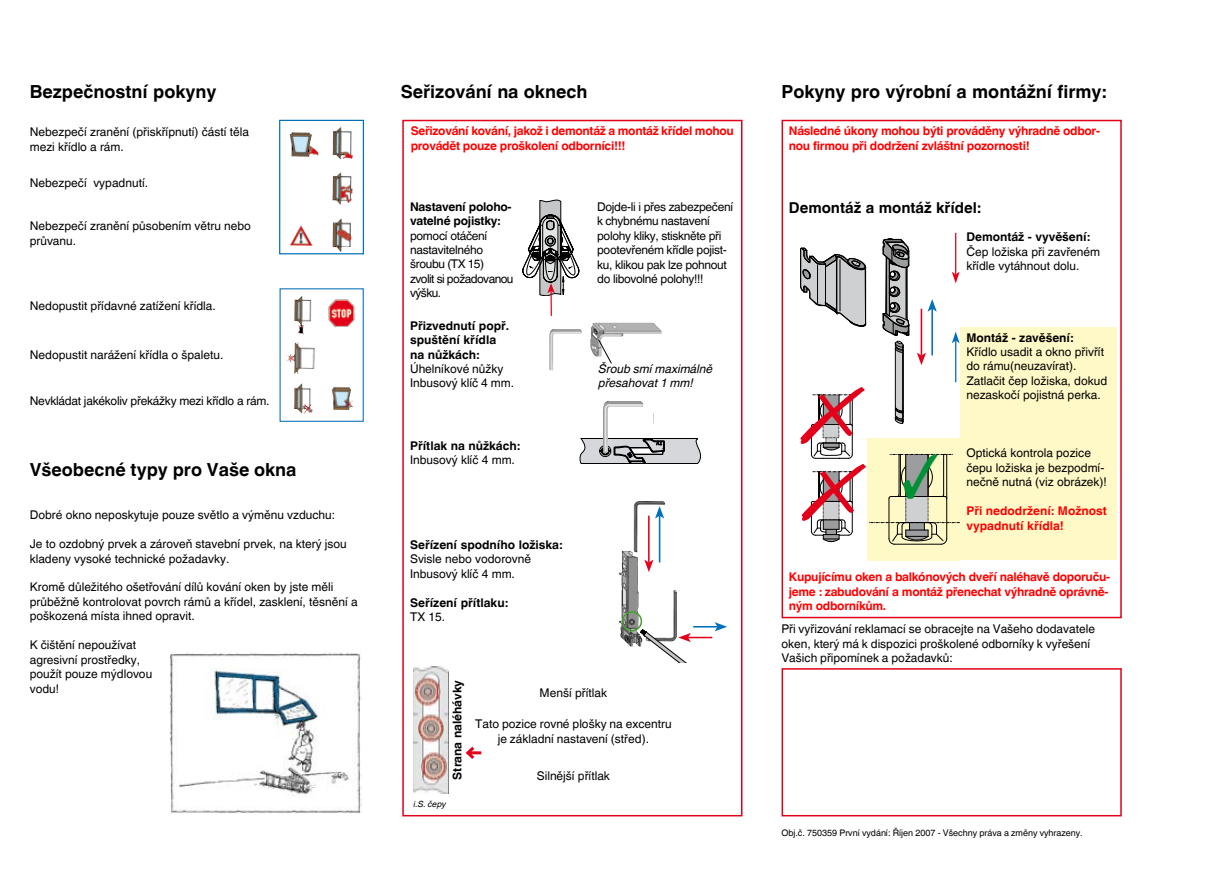
<style>
.page{position:relative;width:1212px;height:893px;background:#fff}
.page>*{position:absolute;margin:0;border:0;box-sizing:border-box;transform-origin:0 0}
.t1{font:700 18px "Helvetica Linotype";color:#000}
.t2{font:700 15px "Helvetica Linotype";color:#000}
.t3{font:12px/14.4px "Helvetica Linotype";color:#000}
.t4{font:700 12px/14.4px "Helvetica Linotype";letter-spacing:-.025em;color:#f00}
.t5{font:12px/14.4px "Helvetica Linotype";letter-spacing:-.025em;color:#000}
.t6{font:700 12px/14.4px "Helvetica Linotype";color:#000}
.t7{font:12px "Helvetica Linotype";letter-spacing:-.02em;color:#000}
.t8{font:700 12px/14.4px "Helvetica Linotype";color:#f00}
.t9{font:700 12px/14.4px "Helvetica Linotype";letter-spacing:-.02em;color:#000}
.t10{font:italic 12px/14.4px "Helvetica Linotype";color:#000}
.t11{font:9px "Helvetica Linotype";color:#000}
.t12{font:italic 8.55px "Helvetica Linotype";color:#000}
</style>
<div class="page">
<div style="left:402px;top:120px;width:340px;height:696px;border:2px solid #e2001a"></div>
<div style="left:781px;top:120px;width:341px;height:498px;border:2px solid #e2001a"></div>
<div style="left:867px;top:438px;width:94px;height:122px;background:#fff9c7"></div>
<div style="left:960px;top:327px;width:157px;height:233px;background:#fff9c7"></div>
<img style="left:286px;top:299px;width:69px;height:75px">
<img style="left:289px;top:132px;width:30px;height:25px">
<img style="left:332px;top:127px;width:21px;height:60px">
<div style="left:279px;top:120px;width:85px;height:134px;border:1px solid #0070b8"></div>
<hr style="left:955px;top:233px;width:1px;height:41px;background:#e2001a">
<img style="left:170px;top:652px;width:191px;height:162px">
<svg style="left:580px;top:438px;width:121px;height:26px;background:#a8aaac"></svg>
<img style="left:549px;top:322px;width:113px;height:48px">
<svg style="left:597px;top:339px;width:15px;height:25px"></svg>
<hr style="left:894px;top:544px;width:47px;height:1px;background:#000">
<img style="left:413px;top:666px;width:36px;height:127px">
<img style="left:603px;top:401px;width:50px;height:51px">
<img style="left:633px;top:501px;width:44px;height:140px">
<div style="left:622px;top:611px;width:20px;height:20px;border:2px solid #45a12b;border-radius:50%"></div>
<hr style="left:648px;top:516px;width:2px;height:46px;background:#e2001a">
<svg style="left:644px;top:560px;width:9px;height:12px"></svg>
<hr style="left:659px;top:516px;width:1px;height:46px;background:#0070b8">
<svg style="left:655px;top:506px;width:9px;height:13px"></svg>
<svg style="left:641px;top:622px;width:86px;height:40px"></svg>
<hr style="left:550px;top:291px;width:2px;height:25px;background:#e2001a">
<svg style="left:522px;top:199px;width:58px;height:106px"></svg>
<svg style="left:465px;top:746px;width:16px;height:13px"></svg>
<div style="left:781px;top:668px;width:341px;height:148px;border:2px solid #e2001a"></div>
<svg style="left:800px;top:238px;width:159px;height:306px"></svg>
<h1 class="t1" style="left:30px;top:82px;width:188px">Bezpečnostní pokyny</h1>
<p class="t3" style="left:30px;top:125px;width:221px">Nebezpečí zranění (přiskřípnutí) částí těla mezi křídlo a rám.</p>
<p class="t3" style="left:30px;top:175px;width:120px">Nebezpečí vypadnutí.</p>
<p class="t3" style="left:30px;top:219px;width:223px">Nebezpečí zranění působením větru nebo průvanu.</p>
<p class="t3" style="left:30px;top:299px;width:188px">Nedopustit přídavné zatížení křídla.</p>
<p class="t3" style="left:30px;top:347px;width:195px">Nedopustit narážení křídla o špaletu.</p>
<p class="t7" style="left:30px;top:393px;width:241px">Nevkládat jakékoliv překážky mezi křídlo a rám.</p>
<h1 class="t1" style="left:30px;top:459px;width:268px">Všeobecné typy pro Vaše okna</h1>
<p class="t3" style="left:30px;top:508px;width:307px">Dobré okno neposkytuje pouze světlo a výměnu vzduchu:</p>
<p class="t3" style="left:30px;top:537px;width:319px">Je to ozdobný prvek a zároveň stavební prvek, na který jsou kladeny vysoké technické požadavky.</p>
<p class="t3" style="left:30px;top:580px;width:329px">Kromě důležitého ošetřování dílů kování oken by jste měli průběžně kontrolovat povrch rámů a křídel, zasklení, těsnění a poškozená místa ihned opravit.</p>
<p class="t3" style="left:30px;top:638px;width:124px">K čištění nepoužívat agresivní prostředky, použít pouze mýdlovou vodu!</p>
<h1 class="t1" style="left:401px;top:82px;width:188px">Seřizování na oknech</h1>
<h1 class="t1" style="left:781px;top:81px;width:326px">Pokyny pro výrobní a montážní firmy:</h1>
<p class="t4" style="left:411px;top:124px;width:325px">Seřizování kování, jakož i demontáž a montáž křídel mohou provádět pouze proškolení odborníci!!!</p>
<p class="t4" style="left:789px;top:124px;width:313px">Následné úkony mohou býti prováděny výhradně odbor&shy;nou firmou při dodržení zvláštní pozornosti!</p>
<p class="t9" style="left:410px;top:199px;width:103px">Nastavení poloho&shy;vatelné pojistky:</p>
<p class="t5" style="left:410px;top:228px;width:105px">pomocí otáčení nastavitelného šroubu (TX 15)<br>zvolit si požadovanou výšku.</p>
<p class="t5" style="left:597px;top:200px;width:138px">Dojde-li i přes zabezpečení k chybnému nastavení polohy kliky, stiskněte při pootevřeném křídle pojist&shy;ku, klikou pak lze pohnout do libovolné polohy!!!</p>
<p class="t6" style="left:410px;top:318px;width:101px">Přizvednutí popř. spuštění křídla na nůžkách:</p>
<p class="t3" style="left:410px;top:362px;width:106px">Úhelníkové nůžky<br>Inbusový klíč 4 mm.</p>
<p class="t10" style="left:599px;top:362px;width:116px">Šroub smí maximálně přesahovat 1 mm!</p>
<p class="t6" style="left:410px;top:438px;width:112px">Přítlak na nůžkách:</p>
<p class="t3" style="left:410px;top:453px;width:106px">Inbusový klíč 4 mm.</p>
<p class="t6" style="left:410px;top:537px;width:154px">Seřízení spodního ložiska:</p>
<p class="t3" style="left:410px;top:552px;width:123px">Svisle nebo vodorovně<br>Inbusový klíč 4 mm.</p>
<p class="t6" style="left:410px;top:595px;width:99px">Seřízení přítlaku:</p>
<p class="t3" style="left:410px;top:610px;width:37px">TX 15.</p>
<p class="t6" style="left:450px;top:779px;width:101px;rotate:-90deg">Strana naléhávky</p>
<p class="t12" style="left:414px;top:799px;width:34px">i.S. čepy</p>
<p class="t3" style="left:540px;top:685px;width:69px">Menší přítlak</p>
<p class="t3" style="left:475px;top:717px;width:198px;text-align:center">Tato pozice rovné plošky na excentru je základní nastavení (střed).</p>
<p class="t3" style="left:537px;top:768px;width:75px">Silnější přítlak</p>
<p class="t2" style="left:789px;top:199px;width:194px">Demontáž a montáž křídel:</p>
<p class="t6" style="left:966px;top:230px;width:125px">Demontáž - vyvěšení:</p>
<p class="t3" style="left:966px;top:245px;width:135px">Čep ložiska při zavřeném křídle vytáhnout dolu.</p>
<p class="t6" style="left:966px;top:330px;width:109px">Montáž - zavěšení:</p>
<p class="t3" style="left:966px;top:345px;width:142px">Křídlo usadit a okno přivřít do rámu(neuzavírat).<br>Zatlačit čep ložiska, dokud nezaskočí pojistná perka.</p>
<p class="t3" style="left:966px;top:446px;width:142px">Optická kontrola pozice čepu ložiska je bezpodmí&shy;nečně nutná (viz obrázek)!</p>
<p class="t8" style="left:966px;top:504px;width:142px">Při nedodržení: Možnost vypadnutí křídla!</p>
<p class="t4" style="left:789px;top:570px;width:323px">Kupujícímu oken a balkónových dveří naléhavě doporuču&shy;jeme : zabudování a montáž přenechat výhradně oprávně&shy;ným odborníkům.</p>
<p class="t3" style="left:781px;top:622px;width:315px">Při vyřizování reklamací se obracejte na Vašeho dodavatele oken, který má k dispozici proškolené odborníky k vyřešení<br>Vašich připomínek a požadavků:</p>
<p class="t11" style="left:781px;top:828px;width:303px">Obj.č. 750359 První vydání: Říjen 2007 - Všechny práva a změny vyhrazeny.</p>
</div>
